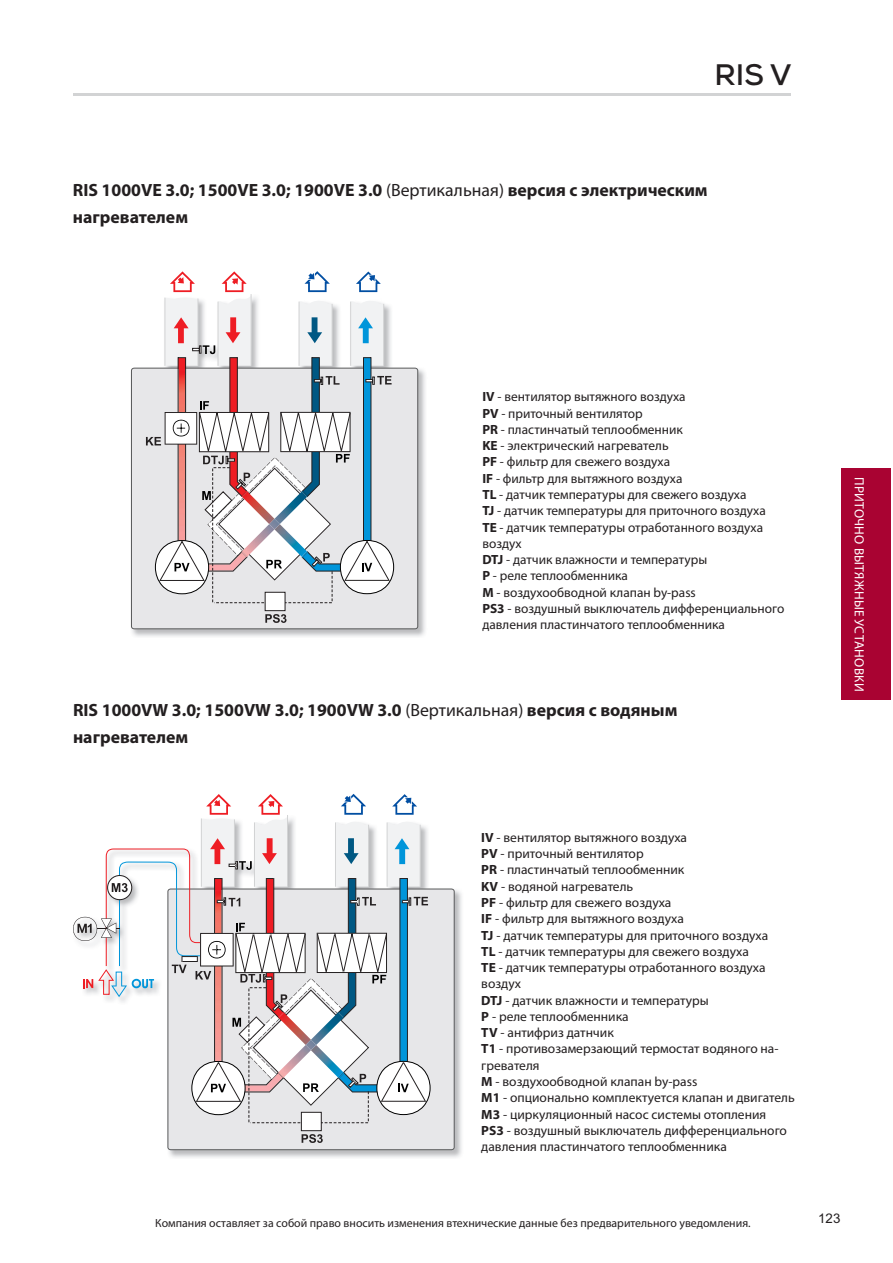
<style>
.page{position:relative;width:893px;height:1263px;background:#fff}
.page>*{position:absolute;margin:0;border:0;box-sizing:border-box;transform-origin:0 0}
.t1{font:700 29.55px "Nexa";color:#231f20}
.t2{font:700 17.7px/26.7px "Myriad Pro";color:#231f20}
.t3{font:13.35px/16.4px "Myriad Pro";color:#231f20}
.t4{font:13.35px "Myriad Pro";letter-spacing:.02em;color:#fff}
.t5{font:13.35px "Arial";color:#231f20}
.t6{font:11.85px "Myriad Pro";color:#231f20}
.s1{font-weight:400}
.s2{font-weight:700}
</style>
<div class="page">
<div style="left:841px;top:468px;width:50px;height:232px;background:#a90332"></div>
<hr style="left:73px;top:94px;width:717px;height:2px;background:#d2d3d4">
<img style="left:132px;top:367px;width:293px;height:270px">
<div style="left:131px;top:368px;width:287px;height:261px;background:#e7e7e9"></div>
<svg style="left:265px;top:614px;width:21px;height:9px"></svg>
<div style="left:265px;top:592px;width:20px;height:19px;background:#fff"></div>
<div style="left:265px;top:592px;width:20px;height:19px;border:1px solid #231f20"></div>
<img style="left:169px;top:888px;width:293px;height:270px">
<svg style="left:167px;top:889px;width:288px;height:261px;background:#e1e1e3"></svg>
<svg style="left:302px;top:1134px;width:21px;height:9px"></svg>
<div style="left:301px;top:1112px;width:20px;height:19px;background:#fff"></div>
<div style="left:301px;top:1112px;width:21px;height:19px;border:1px solid #231f20"></div>
<svg style="left:146px;top:271px;width:256px;height:332px"></svg>
<svg style="left:73px;top:794px;width:366px;height:330px"></svg>
<h1 class="t1" style="left:714px;top:57px;width:79px">RIS V</h1>
<h2 class="t2" style="left:73px;top:176px;width:636px">RIS 1000VE 3.0; 1500VE 3.0; 1900VE 3.0 <span class="s1">(Вертикальная)</span> версия с электрическим нагревателем</h2>
<p class="t3" style="left:482px;top:389px;width:303px"><span class="s2">IV</span> - вентилятор вытяжного воздуха<br><span class="s2">PV</span> - приточный вентилятор<br><span class="s2">PR</span> - пластинчатый теплообменник<br><span class="s2">KE</span> - электрический нагреватель<br><span class="s2">PF</span> - фильтр для свежего воздуха<br><span class="s2">IF</span> - фильтр для вытяжного воздуха<br><span class="s2">TL</span> - датчик температуры для свежего воздуха<br><span class="s2">TJ</span> - датчик температуры для приточного воздуха<br><span class="s2">TE</span> - датчик температуры отработанного воздуха воздух<br><span class="s2">DTJ</span> - датчик влажности и температуры<br><span class="s2">P</span> - реле теплообменника<br><span class="s2">M</span> - воздухообводной клапан by-pass<br><span class="s2">PS3</span> - воздушный выключатель дифференциального давления пластинчатого теплообменника</p>
<h2 class="t2" style="left:73px;top:697px;width:606px">RIS 1000VW 3.0; 1500VW 3.0; 1900VW 3.0 <span class="s1">(Вертикальная)</span> версия с водяным нагревателем</h2>
<p class="t4" style="left:864px;top:477px;width:216px;rotate:90deg">ПРИТОЧНО ВЫТЯЖНЫЕ УСТАНОВКИ</p>
<p class="t3" style="left:481px;top:830px;width:315px"><span class="s2">IV</span> - вентилятор вытяжного воздуха<br><span class="s2">PV</span> - приточный вентилятор<br><span class="s2">PR</span> - пластинчатый теплообменник<br><span class="s2">KV</span> - водяной нагреватель<br><span class="s2">PF</span> - фильтр для свежего воздуха<br><span class="s2">IF</span> - фильтр для вытяжного воздуха<br><span class="s2">TJ</span> - датчик температуры для приточного воздуха<br><span class="s2">TL</span> - датчик температуры для свежего воздуха<br><span class="s2">TE</span> - датчик температуры отработанного воздуха воздух<br><span class="s2">DTJ</span> - датчик влажности и температуры<br><span class="s2">P</span> - реле теплообменника<br><span class="s2">TV</span> - антифриз датнчик<br><span class="s2">T1</span> - противозамерзающий термостат водяного на&shy;гревателя<br><span class="s2">M</span> - воздухообводной клапан by-pass<br><span class="s2">M1</span> - опционально комплектуется клапан и двигатель <span class="s2">M3</span> - циркуляционный насос системы отопления<br><span class="s2">PS3</span> - воздушный выключатель дифференциального давления пластинчатого теплообменника</p>
<p class="t6" style="left:155px;top:1219px;width:597px">Компания оставляет за собой право вносить изменения втехнические данные без предварительного уведомления.</p>
<p class="t5" style="left:818px;top:1210px;width:24px">123</p>
</div>
